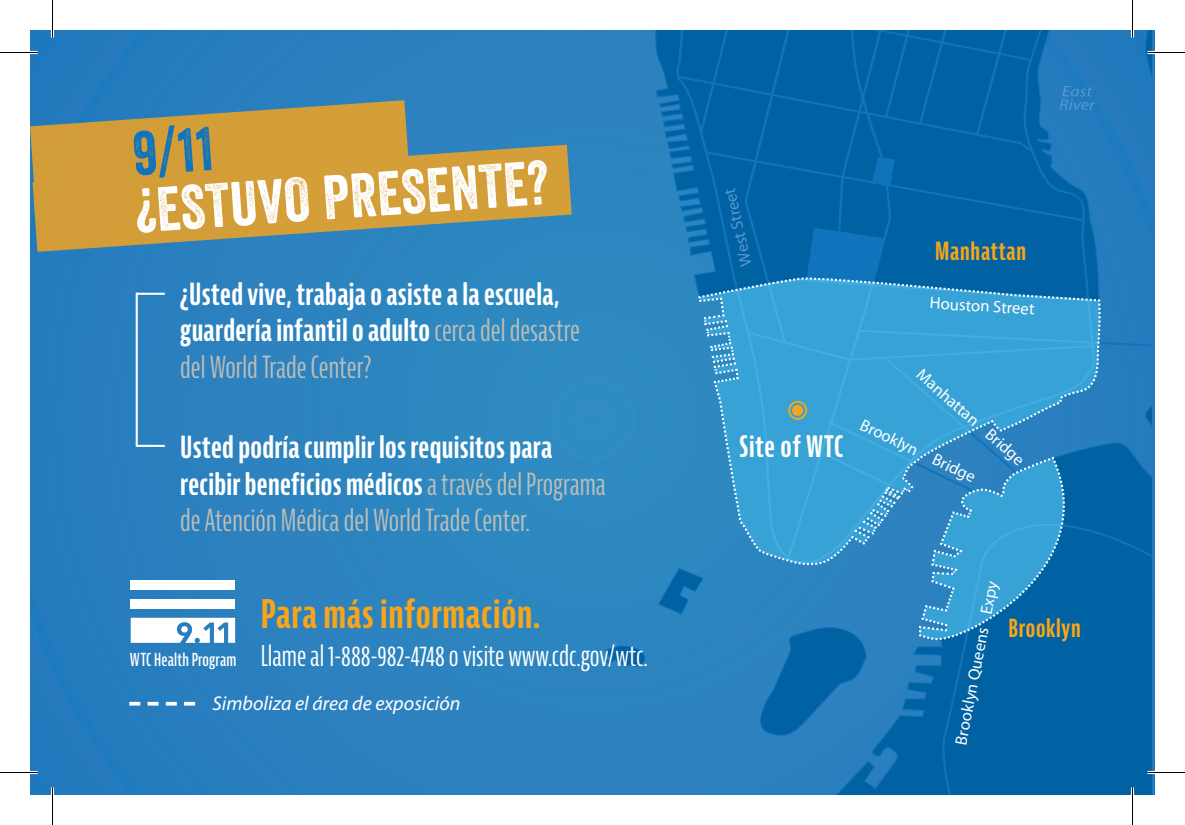
<style>
.page{position:relative;width:1185px;height:825px;background:#fff}
.page>*{position:absolute;margin:0;border:0;box-sizing:border-box;transform-origin:0 0}
.t1{font:60.5px "Veneer";color:#fff}
.t2{font:59.75px "Veneer";color:#1074bc}
.t3{font:700 extra-condensed 38.5px "Bernina Sans";letter-spacing:.02em;color:#f9a51b}
.t4{font:700 extra-condensed 29.75px/36.2px "Bernina Sans";letter-spacing:.01em;color:#fff}
.t5{font:700 extra-condensed 29px "Bernina Sans";letter-spacing:.03em;color:#fff}
.t6{font:extra-condensed 28px "Bernina Sans";color:#fff}
.t7{font:700 extra-condensed 24.25px "Bernina Sans";letter-spacing:.03em;color:#f9a51b}
.t8{font:italic 20px "Myriad";color:#fff}
.t9{font:600 extra-condensed 17.5px "Bernina Sans";letter-spacing:.01em;color:#fff}
.t10{font:16.75px "Myriad";color:#fff}
.t11{font:16.75px "Myriad";color:#5897d1}
.s1{font-weight:400;color:#bcbdb8}
</style>
<div class="page">
<div style="left:31px;top:30px;width:1123px;height:765px;background:#2c82be"></div>
<svg style="left:604px;top:646px;width:41px;height:21px"></svg>
<svg style="left:836px;top:742px;width:106px;height:53px"></svg>
<div style="left:942px;top:742px;width:210px;height:53px;background:#0062a3"></div>
<svg style="left:657px;top:30px;width:495px;height:712px"></svg>
<div style="left:788px;top:401px;width:19px;height:19px;border:2px solid #f9a51b;border-radius:50%"></div>
<div style="left:792px;top:405px;width:11px;height:11px;background:#f9a51b;border-radius:50%"></div>
<svg style="left:129px;top:702px;width:66px;height:4px"></svg>
<svg style="left:33px;top:145px;width:539px;height:107px;fill:#d39e38"></svg>
<svg style="left:30px;top:100px;width:378px;height:84px;background:#b5974e"></svg>
<hr style="left:136px;top:293px;width:29px;height:2px;background:#fff">
<hr style="left:136px;top:293px;width:2px;height:154px;background:#fff">
<hr style="left:136px;top:445px;width:29px;height:2px;background:#fff">
<div style="left:131px;top:599px;width:104px;height:10px;background:#fff"></div>
<div style="left:131px;top:581px;width:104px;height:9px;background:#fff"></div>
<svg style="left:131px;top:618px;width:104px;height:25px;background:#dbe9f4"></svg>
<hr style="left:0;top:51px;width:38px;height:3px;background:#fff">
<hr style="left:1148px;top:51px;width:37px;height:3px;background:#fff">
<hr style="left:0;top:771px;width:38px;height:3px;background:#fff">
<hr style="left:1148px;top:771px;width:37px;height:3px;background:#fff">
<hr style="left:51px;top:0;width:3px;height:38px;background:#fff">
<hr style="left:51px;top:788px;width:3px;height:37px;background:#fff">
<hr style="left:1131px;top:0;width:3px;height:38px;background:#fff">
<hr style="left:1131px;top:788px;width:3px;height:37px;background:#fff">
<hr style="left:0;top:52px;width:38px;height:1px;background:#000">
<hr style="left:1148px;top:52px;width:37px;height:1px;background:#000">
<hr style="left:0;top:772px;width:38px;height:1px;background:#000">
<hr style="left:1148px;top:772px;width:37px;height:1px;background:#000">
<hr style="left:52px;top:0;width:1px;height:38px;background:#000">
<hr style="left:52px;top:788px;width:1px;height:37px;background:#000">
<hr style="left:1132px;top:0;width:1px;height:38px;background:#000">
<hr style="left:1132px;top:788px;width:1px;height:37px;background:#000">
<p class="t2" style="left:131px;top:118px;width:82px;rotate:-4deg">9/11</p>
<p class="t1" style="left:133px;top:174px;width:416px;rotate:-4deg">¿ESTUVO PRESENTE?</p>
<p class="t4" style="left:180px;top:277px;width:401px">¿Usted vive, trabaja o asiste a la escuela, guardería infantil o adulto<span class="s1">cerca del desastre del World Trade Center?</span></p>
<p class="t4" style="left:180px;top:430px;width:427px">Usted podría cumplir los requisitos para recibir beneficios médicos<span class="s1">a través del Programa de Atención Médica del World Trade Center.</span></p>
<p class="t9" style="left:130px;top:650px;width:108px">WTC Health Program</p>
<p class="t3" style="left:261px;top:591px;width:281px">Para más información.</p>
<p class="t6" style="left:261px;top:640px;width:388px">Llame al 1-888-982-4748 o visite www.cdc.gov/wtc.</p>
<p class="t8" style="left:212px;top:694px;width:250px">Simboliza el área de exposición</p>
<p class="t11" style="left:738px;top:268px;width:81px;rotate:-102deg">West Street</p>
<p class="t7" style="left:935px;top:237px;width:92px">Manhattan</p>
<p class="t10" style="left:931px;top:294px;width:106px;rotate:4deg">Houston Street</p>
<p class="t5" style="left:739px;top:430px;width:105px">Site of WTC</p>
<p class="t10" style="left:925px;top:366px;width:138px;rotate:41deg">Manhattan Bridge</p>
<p class="t10" style="left:865px;top:417px;width:127px;rotate:25deg">Brooklyn Bridge</p>
<p class="t10" style="left:952px;top:743px;width:168px;rotate:-79deg">Brooklyn Queens Expy</p>
<p class="t7" style="left:1008px;top:614px;width:74px">Brooklyn</p>
</div>
